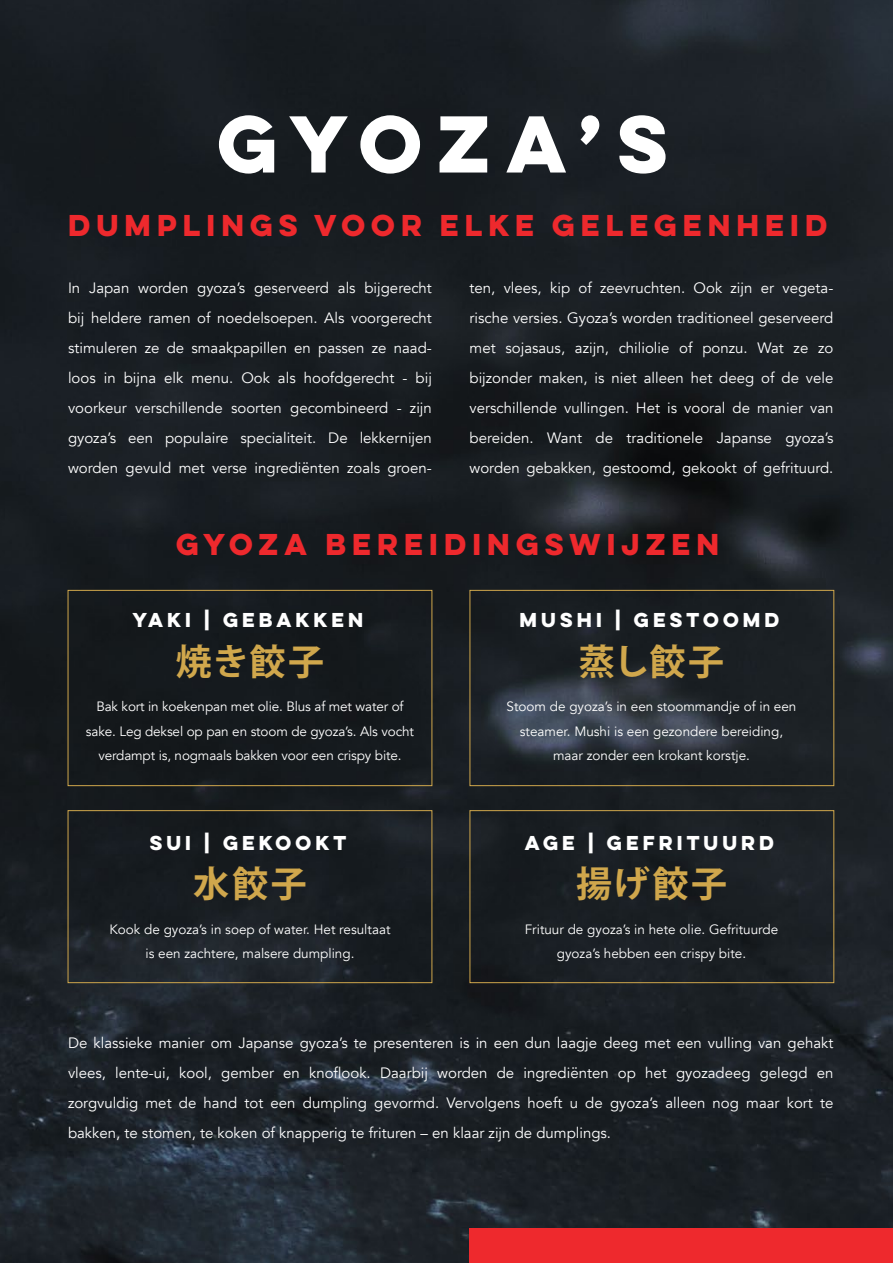
<style>
.page{position:relative;width:893px;height:1263px;background:#fff}
.page>*{position:absolute;margin:0;border:0;box-sizing:border-box;transform-origin:0 0}
.t1{font:700 72px "Lulo Clean One";letter-spacing:-.04em;color:#fff}
.t2{font:700 36px "Koz Go Pr 6 N";letter-spacing:.065em;color:#d0a74c}
.t3{font:700 27px "Lulo Clean One";color:#ee292d}
.t4{font:700 18px "Lulo Clean One";color:#fff}
.t5{font:15px/30px "Avenir";color:#fff;text-align:justify}
.t6{font:13.5px/24px "Avenir";color:#fff;text-align:center}
</style>
<div class="page">
<img style="left:0;top:0;width:893px;height:1263px">
<div style="left:470px;top:1228px;width:423px;height:35px;background:#ee292d"></div>
<div style="left:68px;top:590px;width:364px;height:196px;border:1px solid #d0a74c"></div>
<div style="left:68px;top:810px;width:364px;height:173px;border:1px solid #d0a74c"></div>
<div style="left:469px;top:590px;width:365px;height:196px;border:1px solid #d0a74c"></div>
<div style="left:469px;top:810px;width:365px;height:173px;border:1px solid #d0a74c"></div>
<h1 class="t1" style="left:217px;top:88px;width:468px">GYOZA’S</h1>
<h3 class="t3" style="left:68px;top:205px;width:767px">DUMPLINGS VOOR ELKE GELEGENHEID</h3>
<p class="t5" style="left:68px;top:273px;width:365px">In Japan worden gyoza’s geserveerd als bijgerecht bij heldere ramen of noedelsoepen. Als voorgerecht stimuleren ze de smaakpapillen en passen ze naad&shy;loos in bijna elk menu. Ook als hoofdgerecht - bij voorkeur verschillende soorten gecombineerd - zijn gyoza’s een populaire specialiteit. De lekkernijen worden gevuld met verse ingrediënten zoals groen-</p>
<p class="t5" style="left:470px;top:273px;width:365px">ten, vlees, kip of zeevruchten. Ook zijn er vegeta&shy;rische versies. Gyoza’s worden traditioneel geserveerd met sojasaus, azijn, chiliolie of ponzu. Wat ze zo bijzonder maken, is niet alleen het deeg of de vele verschillende vullingen. Het is vooral de manier van bereiden. Want de traditionele Japanse gyoza’s worden gebakken, gestoomd, gekookt of gefrituurd.</p>
<h3 class="t3" style="left:176px;top:523px;width:551px">GYOZA BEREIDINGSWIJZEN</h3>
<p class="t4" style="left:133px;top:606px;width:236px">YAKI | GEBAKKEN</p>
<p class="t4" style="left:520px;top:606px;width:265px">MUSHI | GESTOOMD</p>
<h2 class="t2" style="left:176px;top:642px;width:150px">焼き餃子</h2>
<h2 class="t2" style="left:579px;top:642px;width:147px">蒸し餃子</h2>
<p class="t6" style="left:86px;top:695px;width:329px">Bak kort in koekenpan met olie. Blus af met water of sake. Leg deksel op pan en stoom de gyoza’s. Als vocht verdampt is, nogmaals bakken voor een crispy bite.</p>
<p class="t6" style="left:507px;top:695px;width:291px">Stoom de gyoza’s in een stoommandje of in een steamer. Mushi is een gezondere bereiding, maar zonder een krokant korstje.</p>
<p class="t4" style="left:150px;top:828px;width:202px">SUI | GEKOOKT</p>
<p class="t4" style="left:525px;top:828px;width:255px">AGE | GEFRITUURD</p>
<h2 class="t2" style="left:193px;top:863px;width:115px">水餃子</h2>
<h2 class="t2" style="left:576px;top:863px;width:153px">揚げ餃子</h2>
<p class="t6" style="left:109px;top:917px;width:283px">Kook de gyoza’s in soep of water. Het resultaat is een zachtere, malsere dumpling.</p>
<p class="t6" style="left:525px;top:917px;width:255px">Frituur de gyoza’s in hete olie. Gefrituurde gyoza’s hebben een crispy bite.</p>
<p class="t5" style="left:68px;top:1028px;width:767px">De klassieke manier om Japanse gyoza’s te presenteren is in een dun laagje deeg met een vulling van gehakt vlees, lente-ui, kool, gember en knoflook. Daarbij worden de ingrediënten op het gyozadeeg gelegd en zorgvuldig met de hand tot een dumpling gevormd. Vervolgens hoeft u de gyoza’s alleen nog maar kort te bakken, te stomen, te koken of knapperig te frituren – en klaar zijn de dumplings.</p>
</div>
